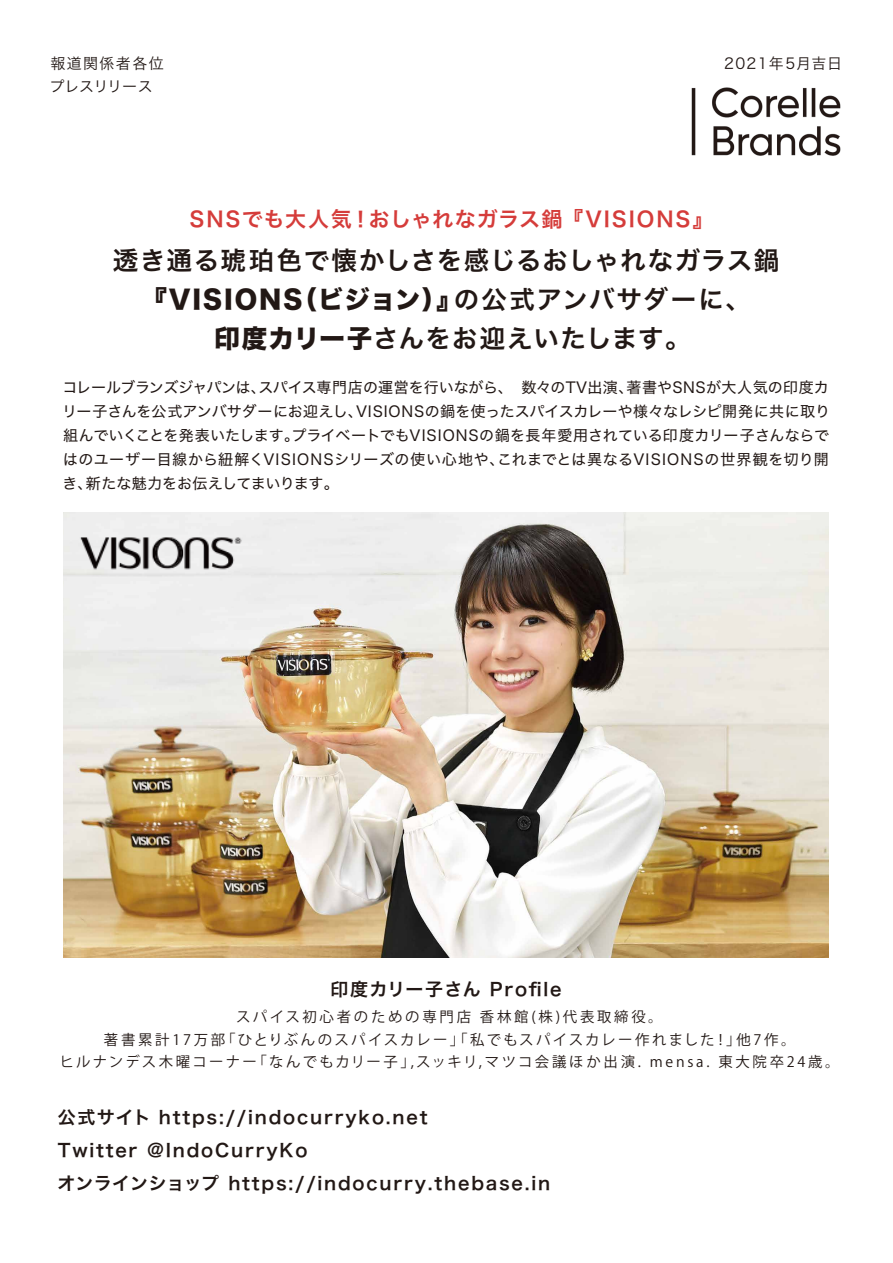
<style>
.page{position:relative;width:893px;height:1263px;background:#fff}
.page>*{position:absolute;margin:0;border:0;box-sizing:border-box;transform-origin:0 0}
.t1{font:25.5px "Hiragino Sans W6";letter-spacing:.045em;color:#221815}
.t2{font:25.5px "Hiragino Sans W8";letter-spacing:.07em;color:#221815}
.t3{font:21px "Hiragino Sans W6";letter-spacing:.06em;color:#d53c3a}
.t4{font:18px/33px "Hiragino Sans W6";letter-spacing:.1em;color:#221815}
.t5{font:15px/24px "Hiragino Sans W4";letter-spacing:.025em;color:#221815;text-align:justify}
.t6{font:15px/22.5px "Hiragino Sans W3";letter-spacing:.07em;color:#221815}
.t7{font:15px "Hiragino Sans W3";letter-spacing:.09em;color:#221815}
.t8{font:14.4px/22.5px "Koz Go Pr 6 N";letter-spacing:.17em;color:#221815;text-align:center}
.s1{font-family:"Hiragino Sans W6"}
.s2{font-family:"Hiragino Sans W8"}
</style>
<div class="page">
<img style="left:691px;top:87px;width:150px;height:69px">
<img style="left:63px;top:512px;width:766px;height:446px">
<img style="left:68px;top:523px;width:184px;height:57px">
<p class="t6" style="left:50px;top:51px;width:116px">報道関係者各位プレスリリース</p>
<p class="t7" style="left:724px;top:50px;width:120px">2021年5月吉日</p>
<h2 class="t3" style="left:190px;top:200px;width:525px">SNSでも大人気！おしゃれなガラス鍋 『VISIONS』</h2>
<h1 class="t1" style="left:113px;top:237px;width:668px">透き通る琥珀色で懐かしさを感じるおしゃれなガラス鍋</h1>
<h1 class="t2" style="left:141px;top:285px;width:611px">『VISIONS（ビジョン）』<span class="s1">の公式アンバサダーに、</span></h1>
<h1 class="t1" style="left:214px;top:315px;width:478px"><span class="s2">印度カリー子</span>さんをお迎えいたします。</h1>
<p class="t5" style="left:62px;top:375px;width:769px">コレールブランズジャパンは、スパイス専門店の運営を行いながら、　数々のTV出演、著書やSNSが大人気の印度カリー子さんを公式アンバサダーにお迎えし、VISIONSの鍋を使ったスパイスカレーや様々なレシピ開発に共に取り組んでいくことを発表いたします。プライベートでもVISIONSの鍋を長年愛用されている印度カリー子さんならではのユーザー目線から紐解くVISIONSシリーズの使い心地や、これまでとは異なるVISIONSの世界観を切り開き、新たな魅力をお伝えしてまいります。</p>
<p class="t4" style="left:330px;top:972px;width:233px">印度カリー子さん Profile</p>
<p class="t8" style="left:60px;top:1006px;width:781px">スパイス初心者のための専門店 香林館(株)代表取締役。<br>著書累計17万部「ひとりぶんのスパイスカレー」「私でもスパイスカレー作れました！」他7作。<br>ヒルナンデス木曜コーナー「なんでもカリー子」,スッキリ,マツコ会議ほか出演. mensa. 東大院卒24歳。</p>
<p class="t4" style="left:57px;top:1100px;width:494px">公式サイト https://indocurryko.net<br>Twitter @IndoCurryKo<br>オンラインショップ https://indocurry.thebase.in</p>
</div>
